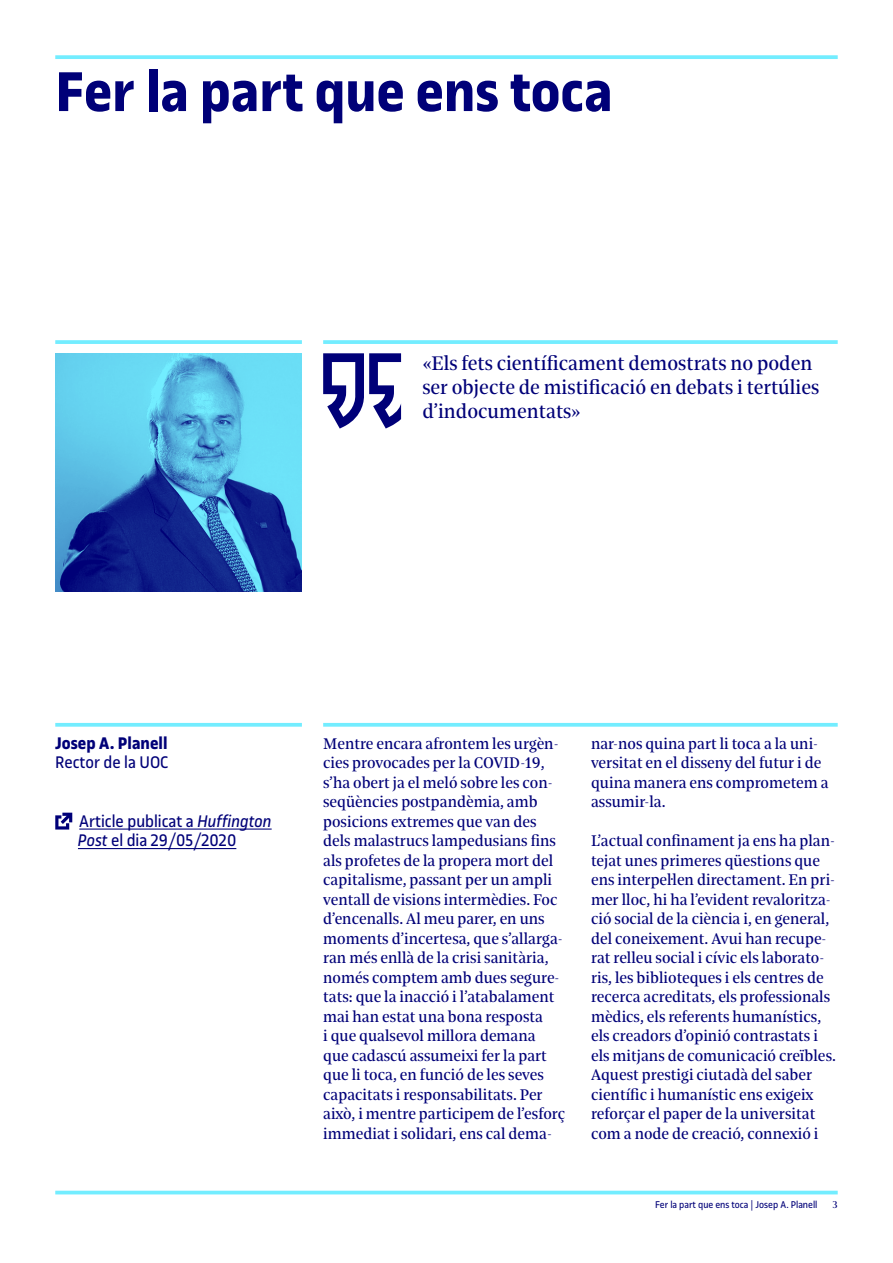
<style>
.page{position:relative;width:893px;height:1263px;background:#fff}
.page>*{position:absolute;margin:0;border:0;box-sizing:border-box;transform-origin:0 0}
.t1{font:700 60px "UOC Sans";color:#000078}
.t2{font:21px/24px "UOC Serif";color:#000078}
.t3{font:18px/19.5px "UOC Sans";color:#000078}
.t4{font:700 18px "UOC Sans";color:#000078}
.t5{font:16.5px/19.5px "UOC Serif";color:#000078}
.t6{font:10.5px "UOC Sans";color:#000078}
.t7{font:10.5px "UOC Serif";color:#000078}
.s1{font-style:italic}
</style>
<div class="page">
<hr style="left:55px;top:1191px;width:783px;height:3px;background:#73edff">
<svg style="left:323px;top:340px;width:515px;height:4px;fill:#79edff"></svg>
<svg style="left:323px;top:723px;width:515px;height:4px;fill:#73edff"></svg>
<svg style="left:55px;top:340px;width:247px;height:4px"></svg>
<svg style="left:323px;top:353px;width:78px;height:76px"></svg>
<svg style="left:55px;top:55px;width:783px;height:4px;fill:#73edff"></svg>
<img style="left:55px;top:353px;width:247px;height:238px">
<hr style="left:79px;top:828px;width:193px;height:2px;background:#000078">
<hr style="left:78px;top:848px;width:158px;height:1px;background:#000078">
<svg style="left:55px;top:813px;width:17px;height:16px"></svg>
<svg style="left:55px;top:723px;width:247px;height:4px"></svg>
<h1 class="t1" style="left:55px;top:58px;width:559px">Fer la part que ens toca</h1>
<p class="t2" style="left:422px;top:351px;width:399px">«Els fets científicament demostrats no poden ser objecte de mistificació en debats i tertúlies d’indocumentats»</p>
<p class="t4" style="left:55px;top:732px;width:114px">Josep A. Planell</p>
<p class="t3" style="left:55px;top:753px;width:115px">Rector de la UOC</p>
<p class="t3" style="left:78px;top:811px;width:195px">Article publicat a <span class="s1">Huffington<br>Post</span> el dia 29/05/2020</p>
<p class="t5" style="left:323px;top:733px;width:243px">Mentre encara afrontem les urgèn&shy;cies provocades per la COVID-19, s’ha obert ja el meló sobre les con&shy;seqüències postpandèmia, amb posicions extremes que van des dels malastrucs lampedusians fins als profetes de la propera mort del capitalisme, passant per un ampli ventall de visions intermèdies. Foc d’encenalls. Al meu parer, en uns moments d’incertesa, que s’allarga&shy;ran més enllà de la crisi sanitària, només comptem amb dues segure&shy;tats: que la inacció i l’atabalament mai han estat una bona resposta<br>i que qualsevol millora demana que cadascú assumeixi fer la part que li toca, en funció de les seves capacitats i responsabilitats. Per això, i mentre participem de l’esforç immediat i solidari, ens cal dema-</p>
<p class="t5" style="left:591px;top:733px;width:239px">nar-nos quina part li toca a la uni&shy;versitat en el disseny del futur i de quina manera ens comprometem a assumir-la.</p>
<p class="t5" style="left:591px;top:831px;width:246px">L’actual confinament ja ens ha plan&shy;tejat unes primeres qüestions que ens interpel·len directament. En pri&shy;mer lloc, hi ha l’evident revaloritza&shy;ció social de la ciència i, en general, del coneixement. Avui han recupe&shy;rat relleu social i cívic els laborato&shy;ris, les biblioteques i els centres de recerca acreditats, els professionals mèdics, els referents humanístics, els creadors d’opinió contrastats i els mitjans de comunicació creïbles.<br>Aquest prestigi ciutadà del saber científic i humanístic ens exigeix reforçar el paper de la universitat com a node de creació, connexió i</p>
<p class="t6" style="left:655px;top:1198px;width:164px">Fer la part que ens toca | Josep A. Planell</p>
<p class="t7" style="left:832px;top:1198px;width:7px">3</p>
</div>
